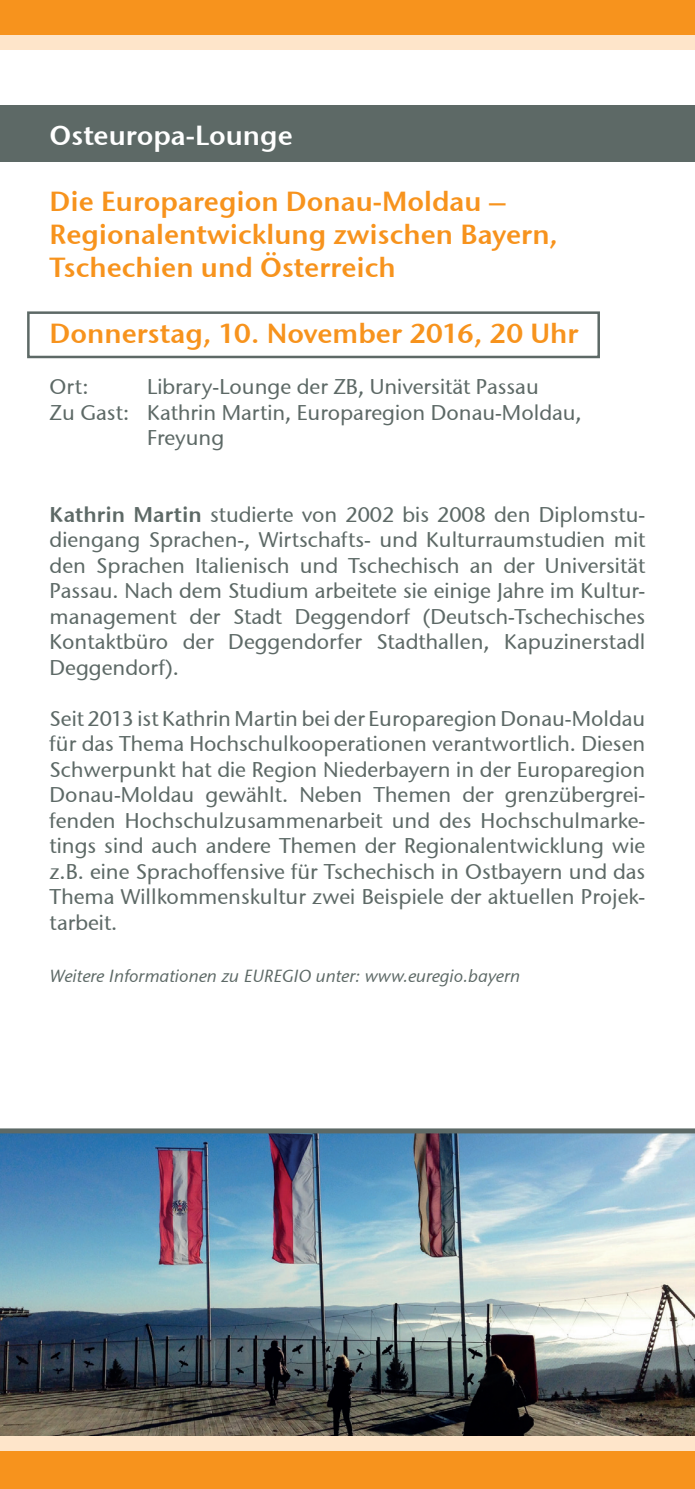
<style>
.page{position:relative;width:695px;height:1489px;background:#fff}
.page>*{position:absolute;margin:0;border:0;box-sizing:border-box;transform-origin:0 0}
.t1{font:27.5px/33px "Stone Sans Semi ITCTT";color:#f7931d}
.t2{font:27.5px "Stone Sans Semi ITCTT";color:#fff}
.t3{font:21.25px/25.5px "Stone Sans ITCTT Medium";color:#5d6966;text-align:justify}
.t4{font:italic 17.5px "Stone Sans ITCTT Medium";color:#5d6966}
.s1{font-family:"Stone Sans Semi ITCTT"}
</style>
<div class="page">
<img style="left:0;top:1133px;width:694px;height:303px">
<div style="left:0;top:0;width:694px;height:35px;background:#f7931d"></div>
<div style="left:0;top:35px;width:694px;height:14px;background:#fee5ca"></div>
<div style="left:27px;top:311px;width:573px;height:47px;border:2px solid #5d6966"></div>
<div style="left:0;top:105px;width:694px;height:57px;background:#5d6966"></div>
<div style="left:0;top:1128px;width:694px;height:5px;background:#5d6966"></div>
<div style="left:0;top:1449px;width:694px;height:39px;background:#f7931d"></div>
<div style="left:0;top:1436px;width:694px;height:14px;background:#fee5ca"></div>
<svg style="left:694px;top:1436px;width:1px;height:14px"></svg>
<p class="t2" style="left:50px;top:118px;width:245px">Osteuropa-Lounge</p>
<p class="t1" style="left:50px;top:184px;width:509px">Die Europaregion Donau-Moldau –<br>Regionalentwicklung zwischen Bayern,<br>Tschechien und Österreich</p>
<p class="t1" style="left:50px;top:316px;width:530px">Donnerstag, 10. November 2016, 20 Uhr</p>
<p class="t3" style="left:50px;top:374px;width:40px">Ort:</p>
<p class="t3" style="left:147px;top:374px;width:393px">Library-Lounge der ZB, Universität Passau</p>
<p class="t3" style="left:50px;top:399px;width:533px">Zu Gast: Kathrin Martin, Europaregion Donau-Moldau,</p>
<p class="t3" style="left:147px;top:425px;width:78px">Freyung</p>
<p class="t3" style="left:50px;top:501px;width:597px"><span class="s1">Kathrin Martin</span> studierte von 2002 bis 2008 den Diplomstu&shy;diengang Sprachen-, Wirtschafts- und Kulturraumstudien mit den Sprachen Italienisch und Tschechisch an der Universität Passau. Nach dem Studium arbeitete sie einige Jahre im Kultur&shy;management der Stadt Deggendorf (Deutsch-Tschechisches Kontaktbüro der Deggendorfer Stadthallen, Kapuzinerstadl Deggendorf).</p>
<p class="t3" style="left:50px;top:705px;width:597px">Seit 2013 ist Kathrin Martin bei der Europaregion Donau-Moldau für das Thema Hochschulkooperationen verantwortlich. Diesen Schwerpunkt hat die Region Niederbayern in der Europaregion Donau-Moldau gewählt. Neben Themen der grenzübergrei&shy;fenden Hochschulzusammenarbeit und des Hochschulmarke&shy;tings sind auch andere Themen der Regionalentwicklung wie z.B. eine Sprachoffensive für Tschechisch in Ostbayern und das Thema Willkommenskultur zwei Beispiele der aktuellen Projek&shy;tarbeit.</p>
<p class="t4" style="left:50px;top:965px;width:472px">Weitere Informationen zu EUREGIO unter: www.euregio.bayern</p>
</div>
